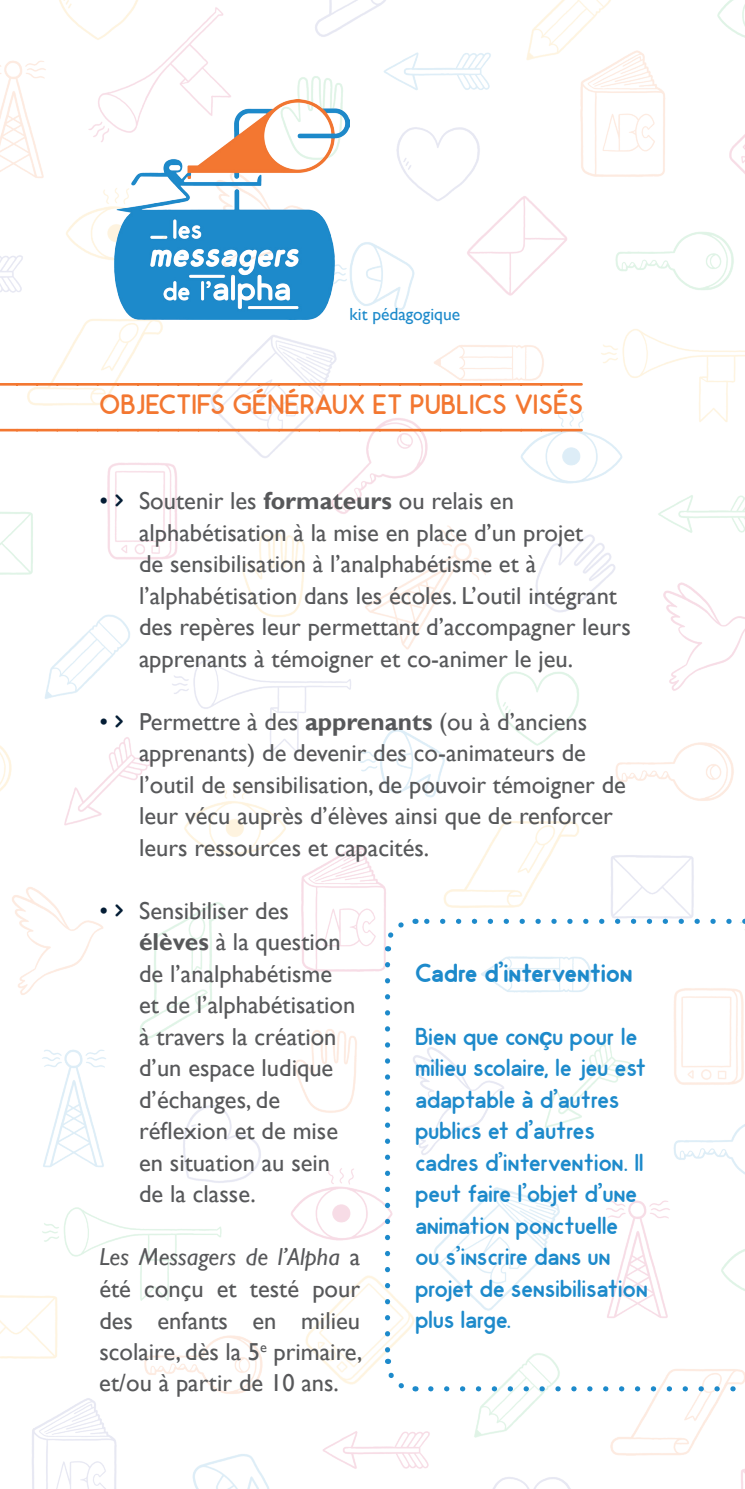
<style>
.page{position:relative;width:745px;height:1489px;background:#fff}
.page>*{position:absolute;margin:0;border:0;box-sizing:border-box;transform-origin:0 0}
.t1{font:28px "Odin Rounded";color:#f37731}
.t2{font:700 26.25px "Odin";letter-spacing:-.01em;color:#1d8acb}
.t3{font:24.5px/31.5px "Gill Sans";color:#57585a}
.t4{font:24.5px/31.5px "Odin Rounded";letter-spacing:-.01em;color:#1d8acb}
.t5{font:17.5px "Gill Sans";color:#1d8acb}
.s1{color:#041d35}
.s2{font-family:"Odin Rounded";color:#041d35}
.s3{font-weight:700}
.s4{font-style:italic}
.s5{font-family:"Kristen ITC";font-weight:400}
.s6{font-family:"Helvetica Rounded";font-weight:700}
.s7{font-family:"Kristen ITC"}
</style>
<div class="page">
<img style="left:0;top:0;width:744px;height:1488px">
<svg style="left:0;top:383px;width:581px;height:2px"></svg>
<svg style="left:0;top:429px;width:581px;height:2px"></svg>
<svg style="left:382px;top:917px;width:26px;height:34px"></svg>
<svg style="left:384px;top:964px;width:32px;height:430px"></svg>
<svg style="left:430px;top:1385px;width:314px;height:6px"></svg>
<svg style="left:422px;top:918px;width:323px;height:5px"></svg>
<img style="left:99px;top:99px;width:250px;height:221px">
<p class="t5" style="left:349px;top:304px;width:112px">kit pédagogique</p>
<p class="t1" style="left:99px;top:388px;width:484px">Objectifs génÉraux et publics visés</p>
<p class="t3" style="left:139px;top:485px;width:493px;text-indent:-40px"><span class="s1">•</span> <span class="s2">›</span> Soutenir les <span class="s3">formateurs</span> ou relais en alphabétisation à la mise en place d’un projet<br>de sensibilisation à l’analphabétisme et à l’alphabétisation dans les écoles. L’outil intégrant des repères leur permettant d’accompagner leurs apprenants à témoigner et co-animer le jeu.</p>
<p class="t3" style="left:139px;top:706px;width:488px;text-indent:-40px"><span class="s1">•</span> <span class="s2">›</span> Permettre à des <span class="s3">apprenants</span> (ou à d’anciens apprenants) de devenir des co-animateurs de l’outil de sensibilisation, de pouvoir témoigner de leur vécu auprès d’élèves ainsi que de renforcer leurs ressources et capacités.</p>
<p class="t3" style="left:139px;top:895px;width:217px;text-indent:-40px"><span class="s1">•</span> <span class="s2">›</span> Sensibiliser des <span class="s3">élèves</span> à la question de l’analphabétisme et de l’alphabétisation à travers la création d’un espace ludique d’échanges, de réflexion et de mise en situation au sein de la classe.</p>
<p class="t3" style="left:99px;top:1241px;width:264px;text-align:justify"><span class="s4">Les Messagers de l’Alpha</span> a été conçu et testé pour des enfants en milieu scolaire, dès la 5<sup>e</sup> primaire, et/ou à partir de 10 ans.</p>
<p class="t2" style="left:415px;top:957px;width:219px">Cadre d<span class="s5">’</span>intervention</p>
<p class="t4" style="left:415px;top:1020px;width:234px">Bien que con<span class="s6">ç</span>u pour le milieu scolaire, le jeu est adaptable à d<span class="s7">’</span>autres publics et d<span class="s7">’</span>autres cadres d<span class="s7">’</span>intervention. Il peut faire l<span class="s7">’</span>objet d<span class="s7">’</span>une animation ponctuelle ou s<span class="s7">’</span>inscrire dans un projet de sensibilisation plus large.</p>
</div>
